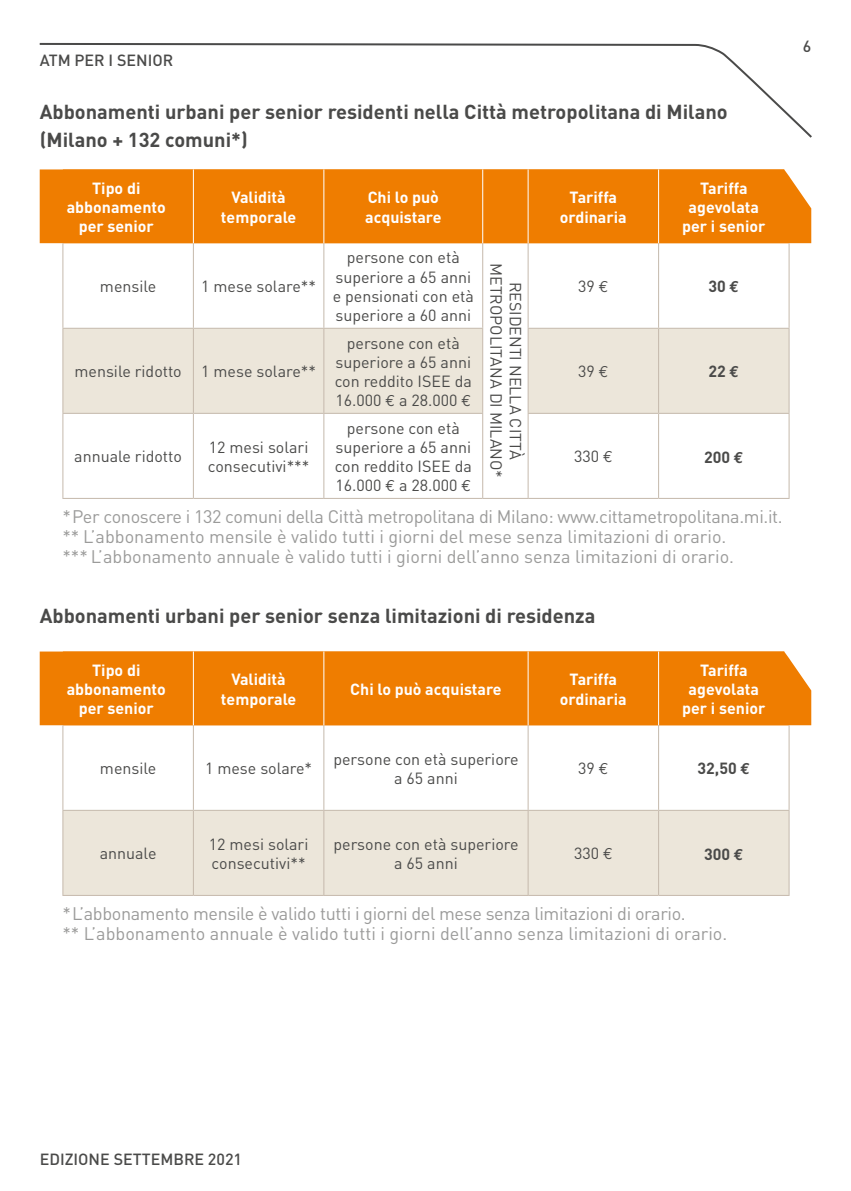
<style>
.page{position:relative;width:851px;height:1191px;background:#fff}
.page>*{position:absolute;margin:0;border:0;box-sizing:border-box;transform-origin:0 0}
.t1{font:700 20px/28px "DIN";color:#4a4a49}
.t2{font:18px/20px "DIN";color:#9b9b9a}
.t3{font:18px/20px "DIN";letter-spacing:-.02em;color:#9b9b9a}
.t4{font:16px/19.2px "DIN";color:#4a4a49;text-align:center}
.t5{font:700 16px/19.2px "DIN";color:#fff;text-align:center}
.t6{font:500 16px "DIN";color:#4a4a49}
.t7{font:700 16px "DIN";color:#4a4a49}
.s1{font-family:"Euro Mono"}
</style>
<div class="page">
<svg style="left:39px;top:42px;width:773px;height:96px"></svg>
<svg style="left:40px;top:169px;width:771px;height:74px;background:#f18f24"></svg>
<div style="left:63px;top:169px;width:726px;height:74px;background:#ef7d00"></div>
<div style="left:63px;top:328px;width:725px;height:85px;background:#ece6da"></div>
<hr style="left:193px;top:169px;width:1px;height:74px;background:#fff">
<hr style="left:323px;top:169px;width:1px;height:74px;background:#fff">
<hr style="left:482px;top:169px;width:1px;height:74px;background:#fff">
<hr style="left:527px;top:169px;width:1px;height:74px;background:#fff">
<hr style="left:658px;top:169px;width:1px;height:74px;background:#fff">
<hr style="left:62px;top:243px;width:1px;height:85px;background:#c5b9ac">
<hr style="left:193px;top:243px;width:1px;height:85px;background:#c5b9ac">
<hr style="left:323px;top:243px;width:1px;height:85px;background:#c5b9ac">
<hr style="left:62px;top:328px;width:131px;height:1px;background:#c5b9ac">
<hr style="left:62px;top:329px;width:1px;height:84px;background:#c5b9ac">
<hr style="left:193px;top:328px;width:131px;height:1px;background:#c5b9ac">
<hr style="left:193px;top:329px;width:1px;height:84px;background:#c5b9ac">
<hr style="left:323px;top:329px;width:1px;height:84px;background:#c5b9ac">
<hr style="left:62px;top:413px;width:131px;height:1px;background:#c5b9ac">
<hr style="left:62px;top:414px;width:1px;height:84px;background:#c5b9ac">
<hr style="left:193px;top:413px;width:131px;height:1px;background:#c5b9ac">
<hr style="left:193px;top:414px;width:1px;height:84px;background:#c5b9ac">
<hr style="left:323px;top:414px;width:1px;height:84px;background:#c5b9ac">
<hr style="left:62px;top:498px;width:131px;height:1px;background:#c5b9ac">
<hr style="left:193px;top:498px;width:131px;height:1px;background:#c5b9ac">
<hr style="left:482px;top:243px;width:1px;height:85px;background:#c5b9ac">
<hr style="left:527px;top:243px;width:1px;height:85px;background:#c5b9ac">
<hr style="left:658px;top:243px;width:1px;height:85px;background:#c5b9ac">
<hr style="left:788px;top:243px;width:1px;height:85px;background:#c5b9ac">
<hr style="left:482px;top:329px;width:1px;height:84px;background:#c5b9ac">
<hr style="left:527px;top:328px;width:131px;height:1px;background:#c5b9ac">
<hr style="left:527px;top:329px;width:1px;height:84px;background:#c5b9ac">
<hr style="left:658px;top:328px;width:131px;height:1px;background:#c5b9ac">
<hr style="left:658px;top:329px;width:1px;height:84px;background:#c5b9ac">
<hr style="left:788px;top:329px;width:1px;height:84px;background:#c5b9ac">
<hr style="left:482px;top:414px;width:1px;height:84px;background:#c5b9ac">
<hr style="left:527px;top:413px;width:131px;height:1px;background:#c5b9ac">
<hr style="left:527px;top:414px;width:1px;height:84px;background:#c5b9ac">
<hr style="left:658px;top:413px;width:131px;height:1px;background:#c5b9ac">
<hr style="left:658px;top:414px;width:1px;height:84px;background:#c5b9ac">
<hr style="left:788px;top:414px;width:1px;height:84px;background:#c5b9ac">
<hr style="left:528px;top:498px;width:130px;height:1px;background:#c5b9ac">
<hr style="left:658px;top:498px;width:131px;height:1px;background:#c5b9ac">
<hr style="left:324px;top:328px;width:159px;height:1px;background:#c5b9ac">
<hr style="left:324px;top:413px;width:159px;height:1px;background:#c5b9ac">
<hr style="left:324px;top:498px;width:158px;height:1px;background:#c5b9ac">
<hr style="left:482px;top:498px;width:46px;height:1px;background:#c5b9ac">
<svg style="left:784px;top:169px;width:11px;height:7px"></svg>
<svg style="left:40px;top:651px;width:771px;height:74px;background:#f18f25"></svg>
<div style="left:63px;top:651px;width:726px;height:74px;background:#ef7d00"></div>
<div style="left:63px;top:811px;width:725px;height:84px;background:#ece6da"></div>
<hr style="left:193px;top:651px;width:1px;height:74px;background:#fff">
<hr style="left:323px;top:651px;width:1px;height:74px;background:#fff">
<hr style="left:527px;top:651px;width:1px;height:74px;background:#fff">
<hr style="left:658px;top:651px;width:1px;height:74px;background:#fff">
<hr style="left:62px;top:725px;width:1px;height:85px;background:#c5b9ac">
<hr style="left:193px;top:725px;width:1px;height:85px;background:#c5b9ac">
<hr style="left:323px;top:725px;width:1px;height:85px;background:#c5b9ac">
<hr style="left:62px;top:810px;width:131px;height:1px;background:#c5b9ac">
<hr style="left:62px;top:811px;width:1px;height:84px;background:#c5b9ac">
<hr style="left:193px;top:810px;width:131px;height:1px;background:#c5b9ac">
<hr style="left:193px;top:811px;width:1px;height:84px;background:#c5b9ac">
<hr style="left:323px;top:811px;width:1px;height:84px;background:#c5b9ac">
<hr style="left:62px;top:895px;width:131px;height:1px;background:#c5b9ac">
<hr style="left:193px;top:895px;width:131px;height:1px;background:#c5b9ac">
<hr style="left:527px;top:725px;width:1px;height:85px;background:#c5b9ac">
<hr style="left:658px;top:725px;width:1px;height:85px;background:#c5b9ac">
<hr style="left:788px;top:725px;width:1px;height:85px;background:#c5b9ac">
<hr style="left:528px;top:810px;width:130px;height:1px;background:#c5b9ac">
<hr style="left:527px;top:811px;width:1px;height:84px;background:#c5b9ac">
<hr style="left:658px;top:810px;width:131px;height:1px;background:#c5b9ac">
<hr style="left:658px;top:811px;width:1px;height:84px;background:#c5b9ac">
<hr style="left:788px;top:811px;width:1px;height:84px;background:#c5b9ac">
<hr style="left:528px;top:895px;width:130px;height:1px;background:#c5b9ac">
<hr style="left:658px;top:895px;width:131px;height:1px;background:#c5b9ac">
<hr style="left:324px;top:810px;width:204px;height:1px;background:#c5b9ac">
<hr style="left:324px;top:895px;width:204px;height:1px;background:#c5b9ac">
<svg style="left:784px;top:651px;width:11px;height:7px"></svg>
<p class="t6" style="left:40px;top:50px;width:135px">ATM PER I SENIOR</p>
<p class="t1" style="left:40px;top:97px;width:689px">Abbonamenti urbani per senior residenti nella Città metropolitana di Milano (Milano + 132 comuni*)</p>
<p class="t5" style="left:67px;top:178px;width:101px">Tipo di abbonamento per senior</p>
<p class="t5" style="left:221px;top:187px;width:77px">Validità temporale</p>
<p class="t5" style="left:365px;top:187px;width:78px;text-align:left">Chi lo può acquistare</p>
<p class="t5" style="left:560px;top:187px;width:68px">Tariffa ordinaria</p>
<p class="t5" style="left:682px;top:178px;width:85px">Tariffa agevolata per i senior</p>
<p class="t4" style="left:100px;top:276px;width:58px">mensile</p>
<p class="t4" style="left:201px;top:276px;width:116px">1 mese solare**</p>
<p class="t4" style="left:74px;top:362px;width:243px">mensile ridotto 1 mese solare**</p>
<p class="t4" style="left:74px;top:447px;width:109px">annuale ridotto</p>
<p class="t4" style="left:208px;top:437px;width:103px;text-align:left">12 mesi solari consecutivi***</p>
<p class="t4" style="left:332px;top:248px;width:143px">persone con età superiore a 65 anni e pensionati con età superiore a 60 anni</p>
<p class="t4" style="left:334px;top:333px;width:139px">persone con età superiore a 65 anni con reddito ISEE da<br>16.000 <span class="s1">€</span> a 28.000 <span class="s1">€</span></p>
<p class="t4" style="left:334px;top:418px;width:139px">persone con età superiore a 65 anni con reddito ISEE da<br>16.000 <span class="s1">€</span> a 28.000 <span class="s1">€</span></p>
<p class="t4" style="left:525px;top:263px;width:217px;rotate:90deg">RESIDENTI NELLA CITTÀ<br>METROPOLITANA DI MILANO*</p>
<p class="t4" style="left:578px;top:276px;width:32px">39 <span class="s1">€</span></p>
<p class="t7" style="left:708px;top:276px;width:32px">30 <span class="s1">€</span></p>
<p class="t4" style="left:578px;top:362px;width:32px">39 <span class="s1">€</span></p>
<p class="t7" style="left:708px;top:361px;width:32px">22 <span class="s1">€</span></p>
<p class="t4" style="left:574px;top:447px;width:40px">330 <span class="s1">€</span></p>
<p class="t7" style="left:704px;top:446px;width:41px">200 <span class="s1">€</span></p>
<p class="t2" style="left:62px;top:506px;width:721px">* Per conoscere i 132 comuni della Città metropolitana di Milano: www.cittametropolitana.mi.it. ** L’abbonamento mensile è valido tutti i giorni del mese senza limitazioni di orario.<br>*** L’abbonamento annuale è valido tutti i giorni dell’anno senza limitazioni di orario.</p>
<p class="t1" style="left:40px;top:601px;width:557px">Abbonamenti urbani per senior senza limitazioni di residenza</p>
<p class="t5" style="left:67px;top:660px;width:101px">Tipo di abbonamento per senior</p>
<p class="t5" style="left:221px;top:669px;width:77px">Validità temporale</p>
<p class="t5" style="left:350px;top:679px;width:153px">Chi lo può acquistare</p>
<p class="t5" style="left:560px;top:669px;width:68px">Tariffa ordinaria</p>
<p class="t5" style="left:682px;top:660px;width:85px">Tariffa agevolata per i senior</p>
<p class="t4" style="left:100px;top:758px;width:58px">mensile</p>
<p class="t4" style="left:205px;top:758px;width:109px">1 mese solare*</p>
<p class="t4" style="left:333px;top:749px;width:186px">persone con età superiore a 65 anni</p>
<p class="t4" style="left:578px;top:758px;width:32px">39 <span class="s1">€</span></p>
<p class="t7" style="left:697px;top:758px;width:54px">32,50 <span class="s1">€</span></p>
<p class="t4" style="left:100px;top:843px;width:58px">annuale</p>
<p class="t4" style="left:209px;top:834px;width:101px;text-align:left">12 mesi solari consecutivi**</p>
<p class="t4" style="left:333px;top:834px;width:186px">persone con età superiore a 65 anni</p>
<p class="t4" style="left:574px;top:843px;width:40px">330 <span class="s1">€</span></p>
<p class="t7" style="left:704px;top:843px;width:41px">300 <span class="s1">€</span></p>
<p class="t3" style="left:62px;top:903px;width:666px">* L’abbonamento mensile è valido tutti i giorni del mese senza limitazioni di orario.<br>** L’abbonamento annuale è valido tutti i giorni dell’anno senza limitazioni di orario.</p>
<p class="t6" style="left:802px;top:36px;width:10px">6</p>
<p class="t6" style="left:40px;top:1148px;width:204px">EDIZIONE SETTEMBRE 2021</p>
</div>
